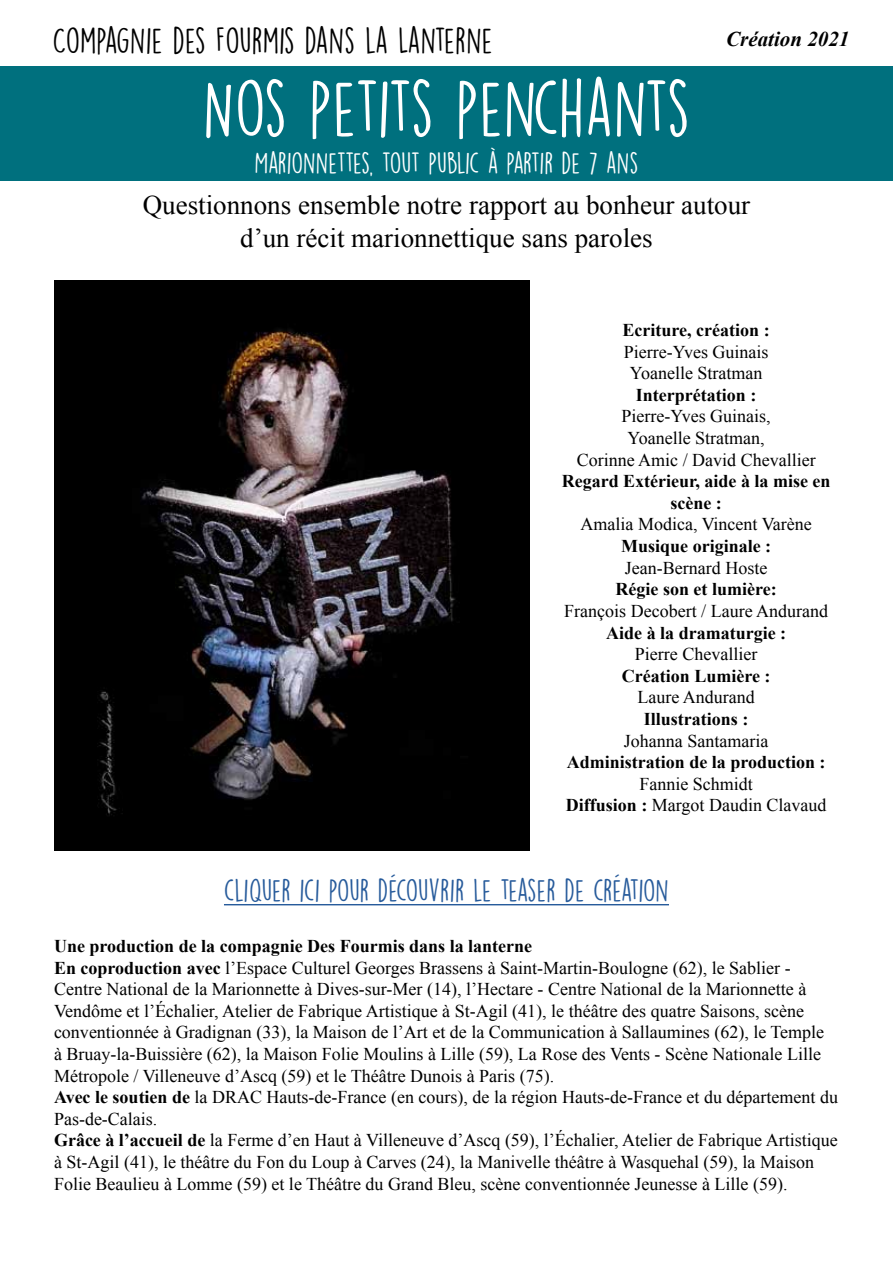
<style>
.page{position:relative;width:893px;height:1263px;background:#fff}
.page>*{position:absolute;margin:0;border:0;box-sizing:border-box;transform-origin:0 0}
.t1{font:72px "DK Lemon Yellow Sun";letter-spacing:-.03em;color:#fff}
.t2{font:33px "DK Lemon Yellow Sun";color:#000}
.t3{font:28.5px "DK Lemon Yellow Sun";letter-spacing:-.015em;color:#275b9b}
.t4{font:27px/32.4px "Times New Roman";color:#000;text-align:center}
.t5{font:27px "DK Lemon Yellow Sun";letter-spacing:-.025em;color:#fff}
.t6{font:italic 700 21px "Times New Roman";color:#000}
.t7{font:18px/21.6px "Times New Roman";color:#000;text-align:center}
.t8{font:700 18px/21.6px "Times New Roman";color:#000;text-align:center}
.s1{font-weight:700}
</style>
<div class="page">
<div style="left:0;top:66px;width:893px;height:115px;background:#00707e"></div>
<hr style="left:224px;top:904px;width:445px;height:1px;background:#275b9b">
<img style="left:54px;top:281px;width:475px;height:569px">
<h2 class="t2" style="left:53px;top:20px;width:442px">COMPAGNIE DES FOURMIS DANS LA LANTERNE</h2>
<p class="t6" style="left:726px;top:25px;width:125px">Création 2021</p>
<h1 class="t1" style="left:203px;top:63px;width:489px">NOS PETITS PENCHANTS</h1>
<h3 class="t5" style="left:254px;top:146px;width:386px">MARIONNETTES, TOUT PUBLIC À PARTIR DE 7 ANS</h3>
<h3 class="t4" style="left:143px;top:189px;width:609px">Questionnons ensemble notre rapport au bonheur autour d’un récit marionnettique sans paroles</h3>
<p class="t8" style="left:623px;top:319px;width:149px">Ecriture, création :</p>
<p class="t7" style="left:624px;top:341px;width:146px">Pierre-Yves Guinais<br>Yoanelle Stratman</p>
<p class="t8" style="left:636px;top:384px;width:122px">Interprétation :</p>
<p class="t7" style="left:577px;top:405px;width:240px">Pierre-Yves Guinais,<br>Yoanelle Stratman,<br>Corinne Amic / David Chevallier</p>
<p class="t8" style="left:562px;top:470px;width:270px">Regard Extérieur, aide à la mise en scène :</p>
<p class="t7" style="left:581px;top:513px;width:233px">Amalia Modica, Vincent Varène</p>
<p class="t8" style="left:621px;top:535px;width:152px">Musique originale :</p>
<p class="t7" style="left:625px;top:557px;width:144px">Jean-Bernard Hoste</p>
<p class="t8" style="left:616px;top:578px;width:163px">Régie son et lumière:</p>
<p class="t7" style="left:564px;top:600px;width:265px">François Decobert / Laure Andurand</p>
<p class="t8" style="left:606px;top:621px;width:181px">Aide à la dramaturgie :</p>
<p class="t7" style="left:635px;top:643px;width:124px">Pierre Chevallier</p>
<p class="t8" style="left:622px;top:664px;width:150px">Création Lumière :</p>
<p class="t7" style="left:637px;top:686px;width:119px">Laure Andurand</p>
<p class="t8" style="left:644px;top:708px;width:106px">Illustrations :</p>
<p class="t7" style="left:624px;top:729px;width:146px">Johanna Santamaria</p>
<p class="t8" style="left:567px;top:751px;width:260px">Administration de la production :</p>
<p class="t7" style="left:566px;top:773px;width:262px">Fannie Schmidt<br><span class="s1">Diffusion :</span> Margot Daudin Clavaud</p>
<h3 class="t3" style="left:224px;top:872px;width:446px">CLIQUER ICI POUR DÉCOUVRIR LE TEASER DE CRÉATION</h3>
<p class="t7" style="left:54px;top:935px;width:785px;text-align:left"><span class="s1">Une production de la compagnie Des Fourmis dans la lanterne<br>En coproduction avec</span> l’Espace Culturel Georges Brassens à Saint-Martin-Boulogne (62), le Sablier - Centre National de la Marionnette à Dives-sur-Mer (14), l’Hectare - Centre National de la Marionnette à Vendôme et l’Échalier, Atelier de Fabrique Artistique à St-Agil (41), le théâtre des quatre Saisons, scène conventionnée à Gradignan (33), la Maison de l’Art et de la Communication à Sallaumines (62), le Temple<br>à Bruay-la-Buissière (62), la Maison Folie Moulins à Lille (59), La Rose des Vents - Scène Nationale Lille Métropole / Villeneuve d’Ascq (59) et le Théâtre Dunois à Paris (75).<br><span class="s1">Avec le soutien de</span> la DRAC Hauts-de-France (en cours), de la région Hauts-de-France et du département du Pas-de-Calais.<br><span class="s1">Grâce à l’accueil de</span> la Ferme d’en Haut à Villeneuve d’Ascq (59), l’Échalier, Atelier de Fabrique Artistique à St-Agil (41), le théâtre du Fon du Loup à Carves (24), la Manivelle théâtre à Wasquehal (59), la Maison Folie Beaulieu à Lomme (59) et le Théâtre du Grand Bleu, scène conventionnée Jeunesse à Lille (59).</p>
</div>
